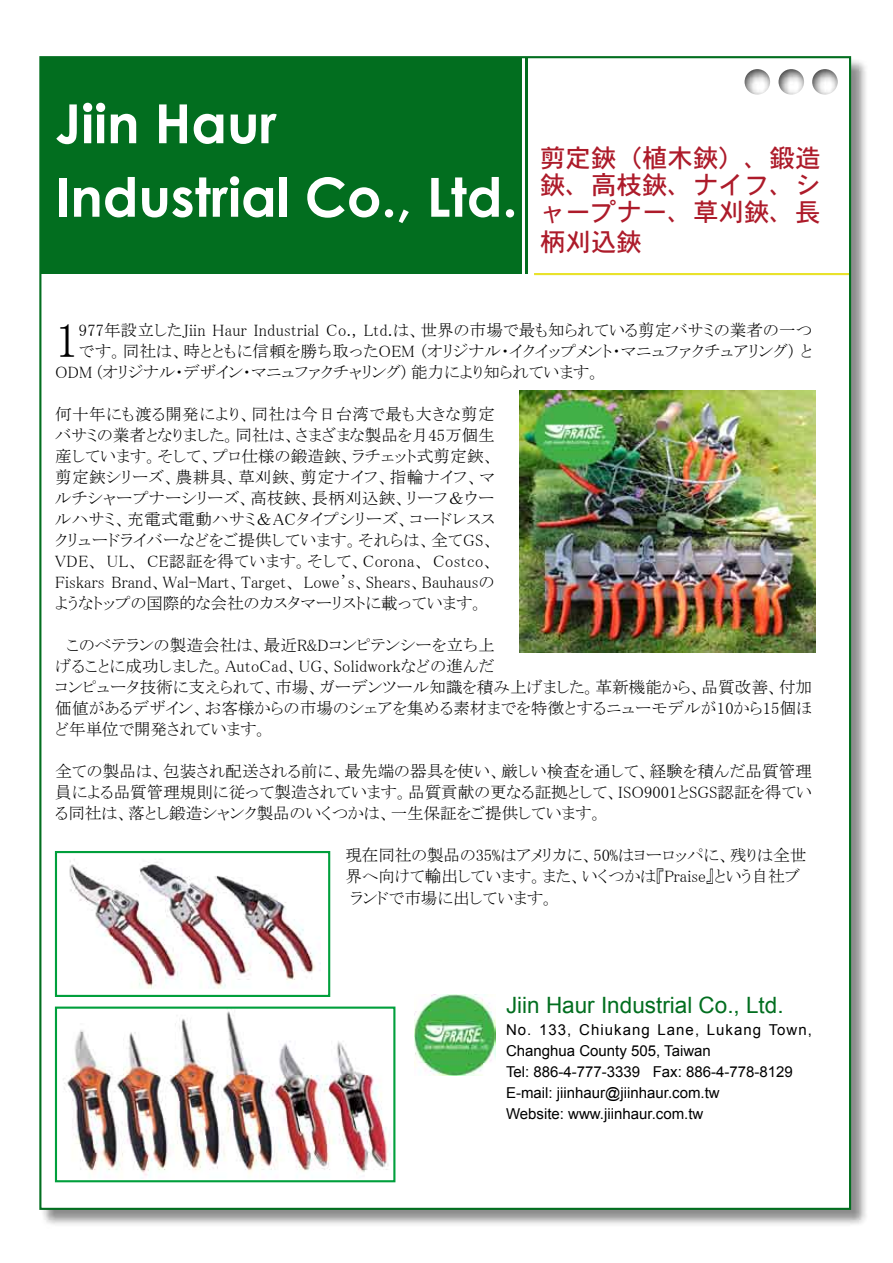
<style>
.page{position:relative;width:893px;height:1263px;background:#fff}
.page>*{position:absolute;margin:0;border:0;box-sizing:border-box;transform-origin:0 0}
.t1{font:700 54px/73.5px "Century Gothic";color:#fff}
.t2{font:47.4px "MS P Mincho";color:#000}
.t3{font:25.5px/27px "DFHS Gothic W5 WIN RKSJ H";color:#ad1b2a;text-align:justify}
.t4{font:22.5px "Arial";color:#026e1f}
.t5{font:16.5px/21px "MS P Mincho";letter-spacing:.005em;color:#000;text-align:justify}
.t6{font:15px/21px "Arial";color:#000}
</style>
<div class="page">
<div style="left:40px;top:57px;width:842px;height:1177px;background:#000;opacity:.45"></div>
<div style="left:39px;top:56px;width:812px;height:1154px;background:#fff;border:2px solid #026e1f"></div>
<div style="left:40px;top:57px;width:482px;height:217px;background:#026e1f"></div>
<div style="left:742px;top:69px;width:28px;height:28px;background:#000;opacity:.8"></div>
<div style="left:777px;top:69px;width:28px;height:28px;background:#000;opacity:.8"></div>
<div style="left:810px;top:69px;width:28px;height:28px;background:#000;opacity:.8"></div>
<hr style="left:525px;top:57px;width:2px;height:217px;background:#026e1f">
<hr style="left:534px;top:273px;width:315px;height:2px;background:#e9e22b">
<img style="left:520px;top:391px;width:296px;height:262px">
<img style="left:69px;top:859px;width:246px;height:130px">
<div style="left:55px;top:851px;width:275px;height:146px;border:2px solid #009f3c"></div>
<img style="left:63px;top:1011px;width:328px;height:167px">
<div style="left:55px;top:1006px;width:340px;height:176px;border:2px solid #009f3c"></div>
<img style="left:414px;top:994px;width:82px;height:82px">
<h1 class="t1" style="left:55px;top:84px;width:464px">Jiin Haur<br>Industrial Co., Ltd.</h1>
<h3 class="t3" style="left:540px;top:144px;width:282px">剪定鋏（植木鋏）、鍛造鋏、高枝鋏、ナイフ、シャープナー、草刈鋏、長</h3>
<h3 class="t3" style="left:540px;top:228px;width:103px">柄刈込鋏</h3>
<h2 class="t2" style="left:55px;top:316px;width:25px">1</h2>
<p class="t5" style="left:79px;top:320px;width:735px">977年設立したJiin Haur Industrial Co., Ltd.は、世界の市場で最も知られている剪定バサミの業者の一つ</p>
<p class="t5" style="left:79px;top:341px;width:735px">です。同社は、時とともに信頼を勝ち取ったOEM (オリジナル・イクイップメント・マニュファクチュアリング) と</p>
<p class="t5" style="left:55px;top:362px;width:547px">ODM (オリジナル・デザイン・マニュファクチャリング) 能力により知られています。</p>
<p class="t5" style="left:55px;top:404px;width:441px">何十年にも渡る開発により、同社は今日台湾で最も大きな剪定バサミの業者となりました。同社は、さまざまな製品を月45万個生産しています。そして、プロ仕様の鍛造鋏、ラチェット式剪定鋏、剪定鋏シリーズ、農耕具、草刈鋏、剪定ナイフ、指輪ナイフ、マルチシャープナーシリーズ、高枝鋏、長柄刈込鋏、リーフ＆ウールハサミ、充電式電動ハサミ＆ACタイプシリーズ、コードレススクリュードライバーなどをご提供しています。それらは、全てGS、VDE、 UL、 CE認証を得ています。そして、Corona、 Costco、Fiskars Brand、Wal-Mart、Target、 Lowe’s、Shears、Bauhausのようなトップの国際的な会社のカスタマーリストに載っています。</p>
<p class="t5" style="left:55px;top:635px;width:758px;text-align:left">　このベテランの製造会社は、最近R&amp;Dコンピテンシーを立ち上<br>げることに成功しました。AutoCad、UG、Solidworkなどの進んだ<br>コンピュータ技術に支えられて、市場、ガーデンツール知識を積み上げました。革新機能から、品質改善、付加価値があるデザイン、お客様からの市場のシェアを集める素材までを特徴とするニューモデルが10から15個ほど年単位で開発されています。</p>
<p class="t5" style="left:55px;top:761px;width:758px">全ての製品は、包装され配送される前に、最先端の器具を使い、厳しい検査を通して、経験を積んだ品質管理員による品質管理規則に従って製造されています。品質貢献の更なる証拠として、ISO9001とSGS認証を得ている同社は、落とし鍛造シャンク製品のいくつかは、一生保証をご提供しています。</p>
<p class="t5" style="left:345px;top:845px;width:462px">現在同社の製品の35%はアメリカに、50%はヨーロッパに、残りは全世</p>
<p class="t5" style="left:345px;top:866px;width:456px">界へ向けて輸出しています。また、いくつかは『Praise』という自社ブ</p>
<p class="t5" style="left:350px;top:887px;width:205px">ランドで市場に出しています。</p>
<h3 class="t4" style="left:506px;top:991px;width:279px">Jiin Haur Industrial Co., Ltd.</h3>
<p class="t6" style="left:506px;top:1020px;width:308px">No. 133, Chiukang Lane, Lukang Town, Changhua County 505, Taiwan<br>Tel: 886-4-777-3339 Fax: 886-4-778-8129<br>E-mail: jiinhaur@jiinhaur.com.tw<br>Website: www.jiinhaur.com.tw</p>
</div>
